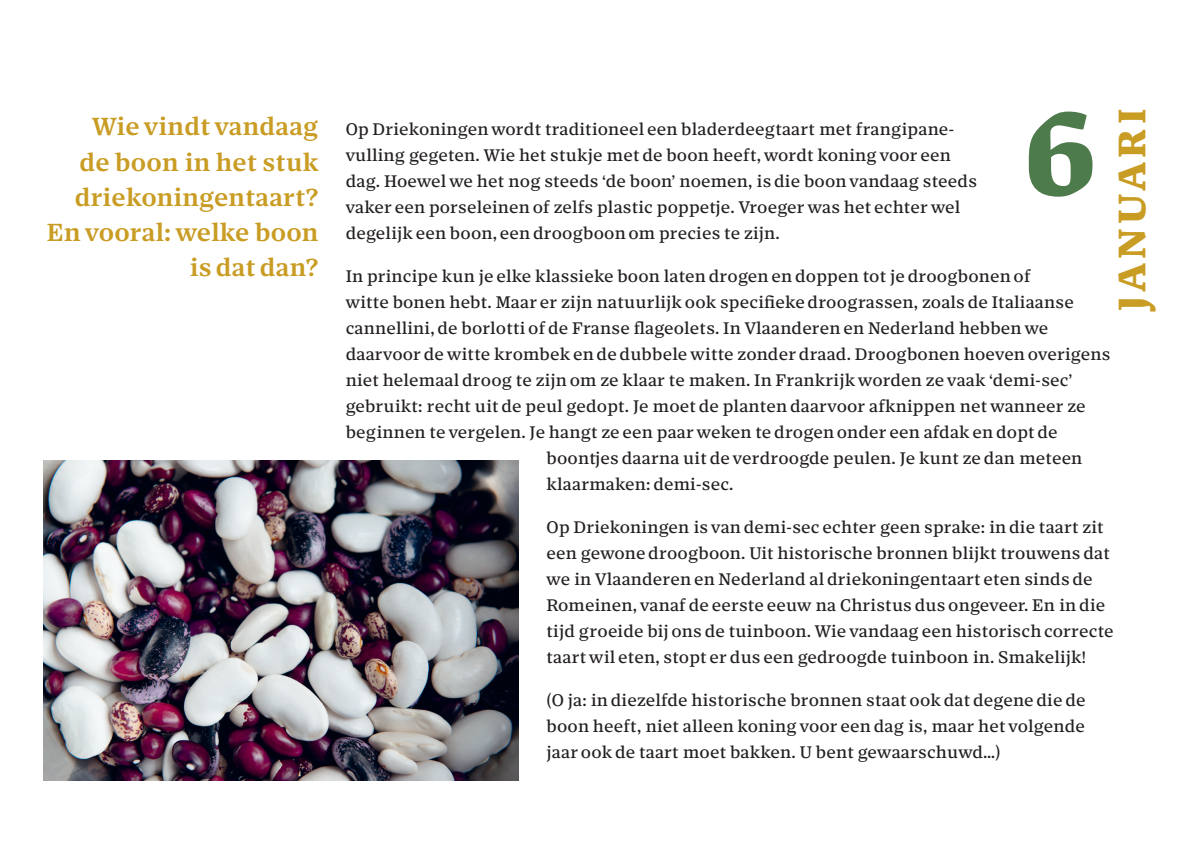
<style>
.page{position:relative;width:1191px;height:852px;background:#fff}
.page>*{position:absolute;margin:0;border:0;box-sizing:border-box;transform-origin:0 0}
.t1{font:800 127px "Study";color:#4e7b4c}
.t2{font:800 41px "Study";letter-spacing:.1em;color:#c99c24}
.t3{font:24.2px/35.2px "Corsario VF";letter-spacing:.01em;color:#c99c24;text-align:right}
.t4{font:16.4px/26px "Corsario VF";letter-spacing:.01em;color:#231f20}
</style>
<div class="page">
<img style="left:44px;top:460px;width:474px;height:320px">
<h3 class="t3" style="left:47px;top:109px;width:273px">Wie vindt vandaag<br>de boon in het stuk driekoningentaart?<br>En vooral: welke boon is dat dan?</h3>
<h2 class="t2" style="left:1107px;top:311px;width:204px;rotate:-90deg">JANUARI</h2>
<h1 class="t1" style="left:1023px;top:80px;width:74px">6</h1>
<p class="t4" style="left:345px;top:116px;width:632px">Op Driekoningen wordt traditioneel een bladerdeegtaart met frangipane&shy;vulling gegeten. Wie het stukje met de boon heeft, wordt koning voor een dag. Hoewel we het nog steeds ‘de boon’ noemen, is die boon vandaag steeds vaker een porseleinen of zelfs plastic poppetje. Vroeger was het echter wel degelijk een boon, een droogboon om precies te zijn.</p>
<p class="t4" style="left:345px;top:263px;width:686px">In principe kun je elke klassieke boon laten drogen en doppen tot je droogbonen of</p>
<p class="t4" style="left:345px;top:289px;width:729px">witte bonen hebt. Maar er zijn natuurlijk ook specifieke droograssen, zoals de Italiaanse</p>
<p class="t4" style="left:345px;top:315px;width:704px">cannellini, de borlotti of de Franse flageolets. In Vlaanderen en Nederland hebben we</p>
<p class="t4" style="left:345px;top:341px;width:766px">daarvoor de witte krombek en de dubbele witte zonder draad. Droogbonen hoeven overigens</p>
<p class="t4" style="left:345px;top:367px;width:727px">niet helemaal droog te zijn om ze klaar te maken. In Frankrijk worden ze vaak ‘demi-sec’</p>
<p class="t4" style="left:345px;top:393px;width:741px">gebruikt: recht uit de peul gedopt. Je moet de planten daarvoor afknippen net wanneer ze</p>
<p class="t4" style="left:345px;top:419px;width:713px">beginnen te vergelen. Je hangt ze een paar weken te drogen onder een afdak en dopt de</p>
<p class="t4" style="left:546px;top:445px;width:537px">boontjes daarna uit de verdroogde peulen. Je kunt ze dan meteen</p>
<p class="t4" style="left:546px;top:471px;width:188px">klaarmaken: demi-sec.</p>
<p class="t4" style="left:546px;top:514px;width:568px">Op Driekoningen is van demi-sec echter geen sprake: in die taart zit een gewone droogboon. Uit historische bronnen blijkt trouwens dat we in Vlaanderen en Nederland al driekoningentaart eten sinds de Romeinen, vanaf de eerste eeuw na Christus dus ongeveer. En in die tijd groeide bij ons de tuinboon. Wie vandaag een historisch correcte taart wil eten, stopt er dus een gedroogde tuinboon in. Smakelijk!</p>
<p class="t4" style="left:546px;top:687px;width:540px;text-align:justify">(O ja: in diezelfde historische bronnen staat ook dat degene die de boon heeft, niet alleen koning voor een dag is, maar het volgende jaar ook de taart moet bakken. U bent gewaarschuwd…)</p>
</div>
